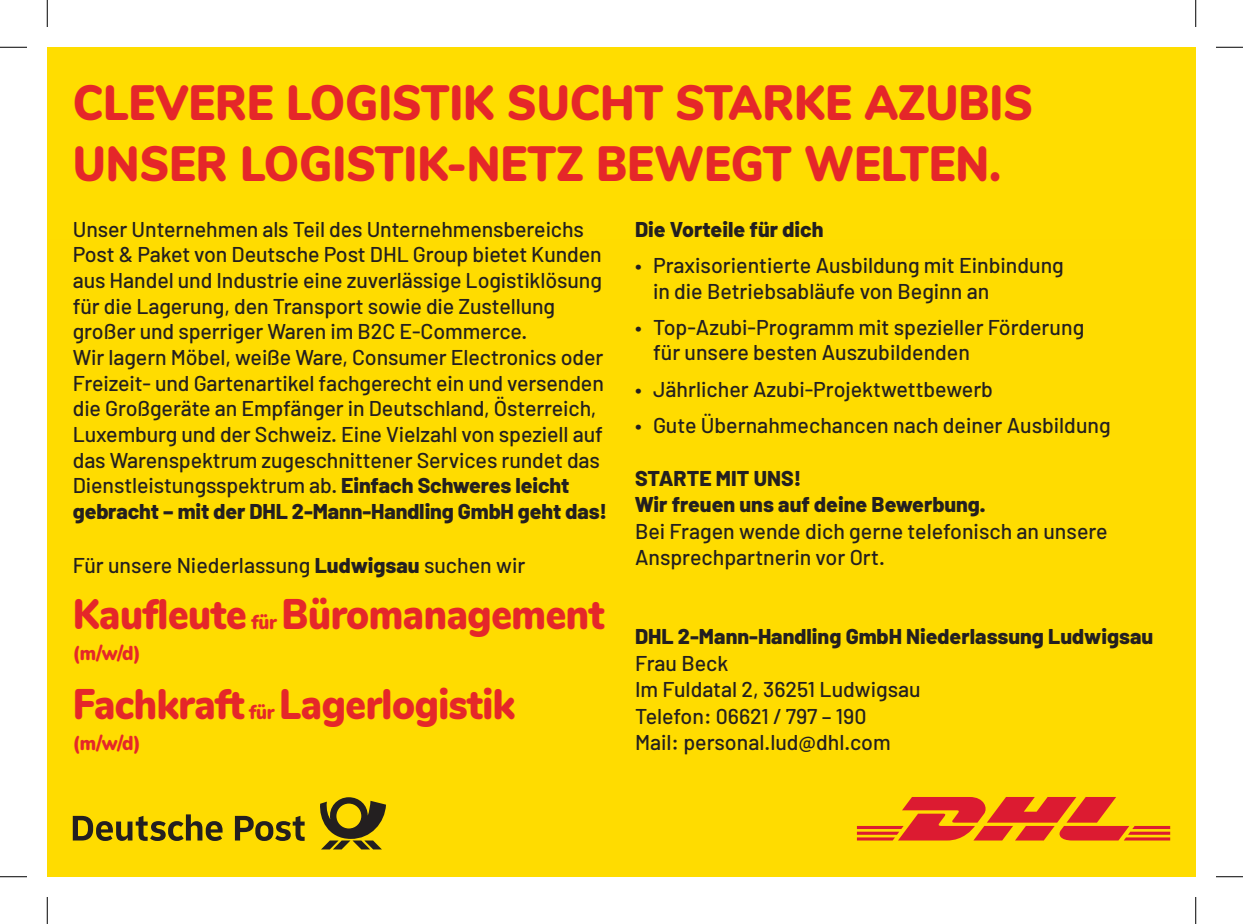
<style>
.page{position:relative;width:1243px;height:924px;background:#fff}
.page>*{position:absolute;margin:0;border:0;box-sizing:border-box;transform-origin:0 0}
.t1{font:900 49.5px/60.8px "Nunito";color:#e52729;scale:.9 1}
.t2{font:900 42.75px "Nunito";letter-spacing:-.01em;color:#e52729;scale:.9 1}
.t3{font:500 21.38px/25.7px "Barlow";letter-spacing:-.005em;color:#231f20}
.t4{font:800 21.38px/26.6px "Barlow";color:#231f20}
.t5{font:900 20.25px "Nunito";color:#e52729;scale:.9 1}
.s1{font-weight:800}
.s2{font-size:20.25px}
</style>
<div class="page">
<div style="left:47px;top:47px;width:1148px;height:829px;background:#ffdc00"></div>
<svg style="left:857px;top:797px;width:313px;height:43px"></svg>
<svg style="left:73px;top:797px;width:313px;height:52px"></svg>
<svg style="left:0;top:876px;width:27px;height:1px"></svg>
<svg style="left:47px;top:897px;width:1px;height:27px"></svg>
<svg style="left:0;top:47px;width:27px;height:1px"></svg>
<svg style="left:47px;top:0;width:1px;height:27px"></svg>
<svg style="left:1216px;top:47px;width:27px;height:1px"></svg>
<svg style="left:1195px;top:0;width:1px;height:27px"></svg>
<svg style="left:1216px;top:876px;width:27px;height:1px"></svg>
<svg style="left:1195px;top:897px;width:1px;height:27px"></svg>
<h1 class="t1" style="left:73px;top:70px;width:1068px">CLEVERE LOGISTIK SUCHT STARKE AZUBIS<br>UNSER LOGISTIK-NETZ BEWEGT WELTEN.</h1>
<p class="t3" style="left:73px;top:216px;width:536px">Unser Unternehmen als Teil des Unternehmensbereichs Post &amp; Paket von Deutsche Post DHL Group bietet Kunden aus Handel und Industrie eine zuverlässige Logistiklösung für die Lagerung, den Transport sowie die Zustellung großer und sperriger Waren im B2C E-Commerce.<br>Wir lagern Möbel, weiße Ware, Consumer Electronics oder Freizeit- und Gartenartikel fachgerecht ein und versenden die Großgeräte an Empfänger in Deutschland, Österreich, Luxemburg und der Schweiz. Eine Vielzahl von speziell auf das Warenspektrum zugeschnittener Services rundet das Dienstleistungsspektrum ab. <span class="s1">Einfach Schweres leicht gebracht – mit der DHL 2-Mann-Handling GmbH geht das!</span></p>
<p class="t3" style="left:73px;top:552px;width:454px">Für unsere Niederlassung <span class="s1">Ludwigsau</span> suchen wir</p>
<h2 class="t2" style="left:73px;top:582px;width:592px">Kaufleute <span class="s2">für</span> Büromanagement</h2>
<p class="t5" style="left:73px;top:638px;width:77px">(m/w/d)</p>
<h2 class="t2" style="left:73px;top:672px;width:493px">Fachkraft <span class="s2">für</span> Lagerlogistik</h2>
<p class="t5" style="left:73px;top:728px;width:77px">(m/w/d)</p>
<p class="t4" style="left:635px;top:216px;width:190px">Die Vorteile für dich</p>
<p class="t3" style="left:653px;top:252px;width:412px;text-indent:-18px">• Praxisorientierte Ausbildung mit Einbindung in die Betriebsabläufe von Beginn an</p>
<p class="t3" style="left:653px;top:314px;width:433px;text-indent:-18px">• Top-Azubi-Programm mit spezieller Förderung für unsere besten Auszubildenden</p>
<p class="t3" style="left:635px;top:375px;width:359px">• Jährlicher Azubi-Projektwettbewerb</p>
<p class="t3" style="left:635px;top:412px;width:477px">• Gute Übernahmechancen nach deiner Ausbildung</p>
<p class="t4" style="left:635px;top:465px;width:352px">STARTE MIT UNS!<br>Wir freuen uns auf deine Bewerbung.</p>
<p class="t3" style="left:635px;top:518px;width:474px">Bei Fragen wende dich gerne telefonisch an unsere<br>Ansprechpartnerin vor Ort.</p>
<p class="t4" style="left:635px;top:623px;width:520px">DHL 2-Mann-Handling GmbH Niederlassung Ludwigsau</p>
<p class="t3" style="left:635px;top:649px;width:287px;line-height:26.6px">Frau Beck<br>Im Fuldatal 2, 36251 Ludwigsau<br>Telefon: 06621 / 797 – 190<br>Mail: personal.lud@dhl.com</p>
</div>
